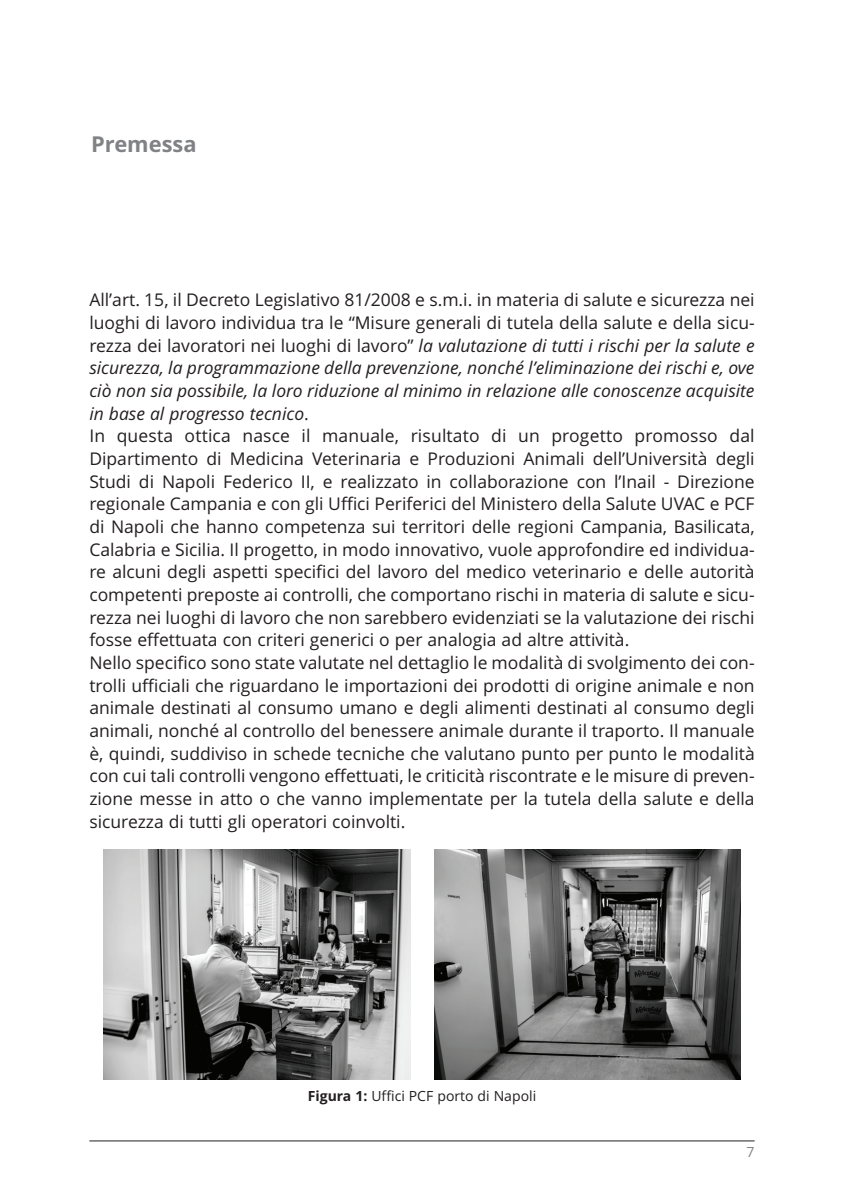
<style>
.page{position:relative;width:844px;height:1191px;background:#fff}
.page>*{position:absolute;margin:0;border:0;box-sizing:border-box;transform-origin:0 0}
.t1{font:700 21.88px "Open Sans";color:#808285}
.t2{font:17.5px/22.8px "Open Sans";color:#231f20}
.t3{font:14px "Open Sans";color:#231f20}
.t4{font:14px "Open Sans";color:#808285}
.s1{font-style:italic}
.s2{font-weight:700}
</style>
<div class="page">
<hr style="left:89px;top:1140px;width:665px;height:1px;background:#231f20">
<img style="left:104px;top:849px;width:306px;height:230px">
<div style="left:434px;top:848px;width:305px;height:237px;background:linear-gradient(to right,#fff,#fff)"></div>
<img style="left:434px;top:849px;width:305px;height:230px">
<p class="t1" style="left:91px;top:136px;width:107px">Premessa</p>
<p class="t2" style="left:89px;top:290px;width:666px">All’art. 15, il Decreto Legislativo 81/2008 e s.m.i. in materia di salute e sicurezza nei luoghi di lavoro individua tra le “Misure generali di tutela della salute e della sicu&shy;rezza dei lavoratori nei luoghi di lavoro” <span class="s1">la valutazione di tutti i rischi per la salute e sicurezza, la programmazione della prevenzione, nonché l’eliminazione dei rischi e, ove ciò non sia possibile, la loro riduzione al minimo in relazione alle conoscenze acquisite in base al progresso tecnico</span>.<br>In questa ottica nasce il manuale, risultato di un progetto promosso dal Dipartimento di Medicina Veterinaria e Produzioni Animali dell’Università degli Studi di Napoli Federico II, e realizzato in collaborazione con l’Inail - Direzione regionale Campania e con gli Uffici Periferici del Ministero della Salute UVAC e PCF di Napoli che hanno competenza sui territori delle regioni Campania, Basilicata, Calabria e Sicilia. Il progetto, in modo innovativo, vuole approfondire ed individua&shy;re alcuni degli aspetti specifici del lavoro del medico veterinario e delle autorità competenti preposte ai controlli, che comportano rischi in materia di salute e sicu&shy;rezza nei luoghi di lavoro che non sarebbero evidenziati se la valutazione dei rischi fosse effettuata con criteri generici o per analogia ad altre attività.<br>Nello specifico sono state valutate nel dettaglio le modalità di svolgimento dei con&shy;trolli ufficiali che riguardano le importazioni dei prodotti di origine animale e non animale destinati al consumo umano e degli alimenti destinati al consumo degli animali, nonché al controllo del benessere animale durante il traporto. Il manuale è, quindi, suddiviso in schede tecniche che valutano punto per punto le modalità con cui tali controlli vengono effettuati, le criticità riscontrate e le misure di preven&shy;zione messe in atto o che vanno implementate per la tutela della salute e della sicurezza di tutti gli operatori coinvolti.</p>
<p class="t3" style="left:308px;top:1089px;width:230px"><span class="s2">Figura 1:</span> Uffici PCF porto di Napoli</p>
<p class="t4" style="left:746px;top:1146px;width:10px">7</p>
</div>
